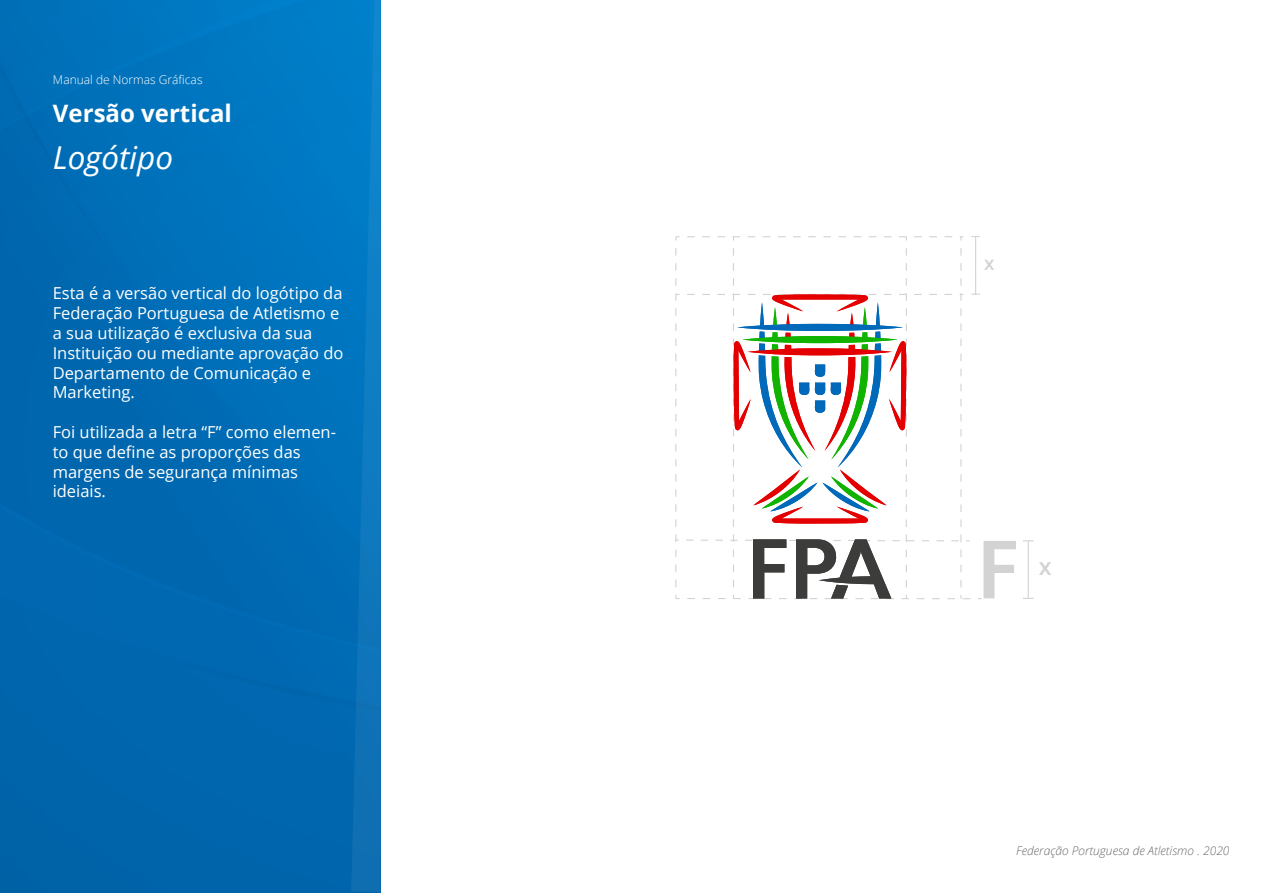
<style>
.page{position:relative;width:1263px;height:893px;background:#fff}
.page>*{position:absolute;margin:0;border:0;box-sizing:border-box;transform-origin:0 0}
.t1{font:italic 31.5px "Open Sans";color:#fff}
.t2{font:700 24px "Open Sans";color:#fff}
.t3{font:600 23.4px "Open Sans";color:#d3d3d3}
.t4{font:600 18.9px "Open Sans";color:#d3d3d3}
.t5{font:16.5px/19.8px "Open Sans";color:#fff}
.t6{font:italic 300 12px "Open Sans";color:#6b6a6a}
.t7{font:300 12px "Open Sans";color:#fff}
</style>
<div class="page">
<div style="left:0;top:0;width:381px;height:893px;background:linear-gradient(to right,#0065ad,#0072bd)"></div>
<svg style="left:351px;top:0;width:30px;height:892px;background:#0776be"></svg>
<hr style="left:1028px;top:541px;width:1px;height:58px;background:#d3d3d3">
<hr style="left:975px;top:237px;width:1px;height:57px;background:#d3d3d3">
<svg style="left:675px;top:236px;width:5px;height:4px"></svg>
<svg style="left:687px;top:236px;width:276px;height:4px"></svg>
<svg style="left:675px;top:248px;width:341px;height:351px"></svg>
<p class="t7" style="left:53px;top:71px;width:151px">Manual de Normas Gráficas</p>
<h2 class="t2" style="left:53px;top:97px;width:180px">Versão vertical</h2>
<h1 class="t1" style="left:53px;top:136px;width:122px">Logótipo</h1>
<p class="t5" style="left:53px;top:283px;width:292px">Esta é a versão vertical do logótipo da<br>Federação Portuguesa de Atletismo e a sua utilização é exclusiva da sua<br>Instituição ou mediante aprovação do<br>Departamento de Comunicação e<br>Marketing.</p>
<p class="t5" style="left:53px;top:422px;width:285px">Foi utilizada a letra “F” como elemen&shy;to que define as proporções das margens de segurança mínimas ideiais.</p>
<p class="t4" style="left:984px;top:250px;width:12px">x</p>
<h3 class="t3" style="left:1039px;top:550px;width:14px">x</h3>
<p class="t6" style="left:1016px;top:842px;width:215px">Federação Portuguesa de Atletismo . 2020</p>
</div>
